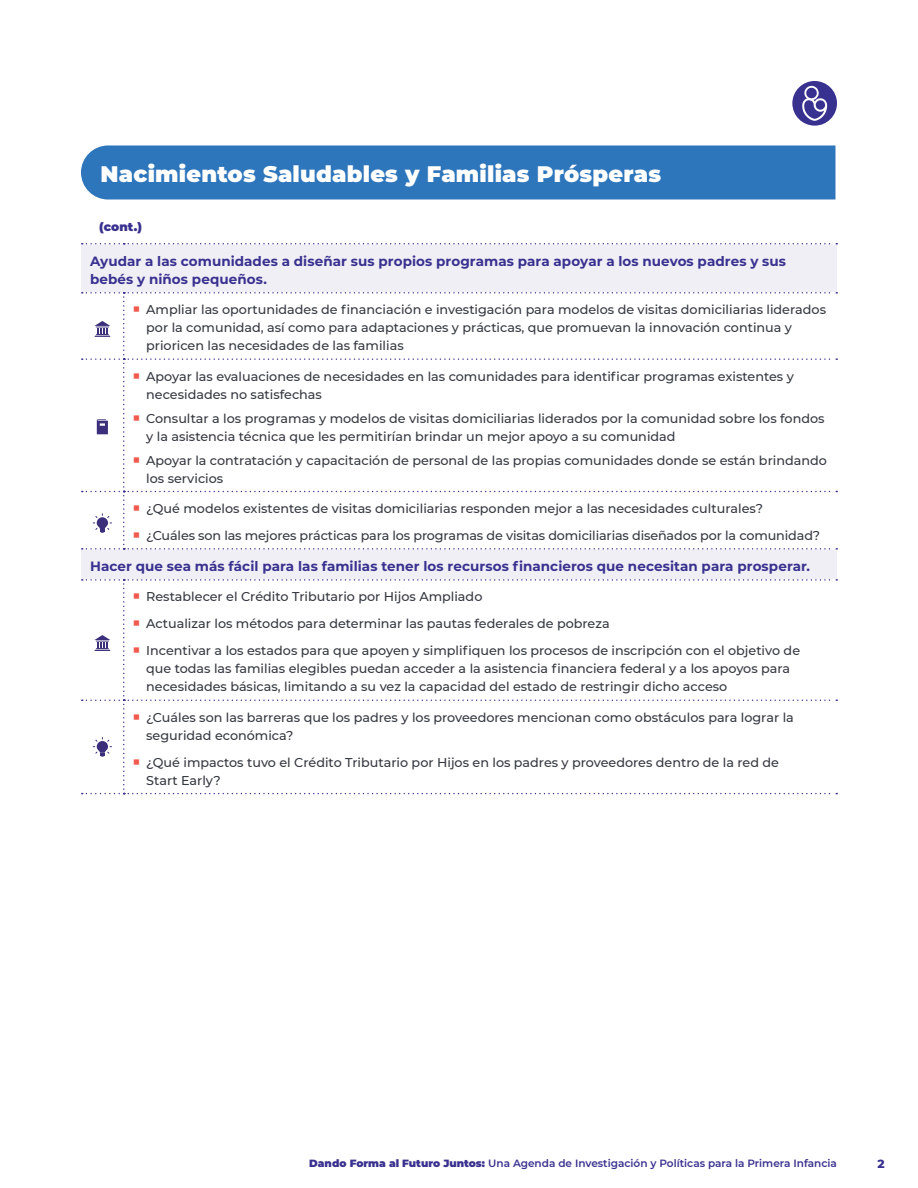
<style>
.page{position:relative;width:918px;height:1188px;background:#fff}
.page>*{position:absolute;margin:0;border:0;box-sizing:border-box;transform-origin:0 0}
.t1{font:900 22.5px "Montserrat";letter-spacing:.01em;color:#fff}
.t2{font:700 13.5px/18px "Montserrat";letter-spacing:.005em;color:#39318f}
.t3{font:500 12.75px/18px "Montserrat";color:#343840}
.t4{font:900 12px "Montserrat";color:#39318f}
.t5{font:800 12px "Montserrat";color:#39318f}
.t6{font:600 10.5px "Montserrat";color:#39318f}
.s1{font-weight:900}
</style>
<div class="page">
<div style="left:81px;top:146px;width:755px;height:54px;background:#2e76bc"></div>
<div style="left:792px;top:81px;width:45px;height:45px;background:#39318f;border-radius:50%"></div>
<svg style="left:802px;top:85px;width:25px;height:36px"></svg>
<div style="left:81px;top:244px;width:756px;height:336px;background:#f0eff6"></div>
<svg style="left:82px;top:243px;width:755px;height:1px"></svg>
<svg style="left:82px;top:292px;width:755px;height:258px"></svg>
<svg style="left:82px;top:579px;width:755px;height:215px"></svg>
<h1 class="t1" style="left:100px;top:163px;width:562px">Nacimientos Saludables y Familias Prósperas</h1>
<p class="t4" style="left:99px;top:221px;width:45px">(cont.)</p>
<p class="t2" style="left:90px;top:252px;width:698px">Ayudar a las comunidades a diseñar sus propios programas para apoyar a los nuevos padres y sus bebés y niños pequeños.</p>
<p class="t3" style="left:146px;top:300px;width:681px">Ampliar las oportunidades de financiación e investigación para modelos de visitas domiciliarias liderados por la comunidad, así como para adaptaciones y prácticas, que promuevan la innovación continua y prioricen las necesidades de las familias</p>
<p class="t3" style="left:146px;top:366px;width:649px">Apoyar las evaluaciones de necesidades en las comunidades para identificar programas existentes y necesidades no satisfechas</p>
<p class="t3" style="left:146px;top:409px;width:680px">Consultar a los programas y modelos de visitas domiciliarias liderados por la comunidad sobre los fondos y la asistencia técnica que les permitirían brindar un mejor apoyo a su comunidad</p>
<p class="t3" style="left:146px;top:451px;width:682px">Apoyar la contratación y capacitación de personal de las propias comunidades donde se están brindando los servicios</p>
<p class="t3" style="left:146px;top:494px;width:676px;line-height:27px">¿Qué modelos existentes de visitas domiciliarias responden mejor a las necesidades culturales?<br>¿Cuáles son las mejores prácticas para los programas de visitas domiciliarias diseñados por la comunidad?</p>
<p class="t2" style="left:90px;top:558px;width:721px">Hacer que sea más fácil para las familias tener los recursos financieros que necesitan para prosperar.</p>
<p class="t3" style="left:146px;top:583px;width:655px;line-height:27px">Restablecer el Crédito Tributario por Hijos Ampliado<br>Actualizar los métodos para determinar las pautas federales de pobreza<br>Incentivar a los estados para que apoyen y simplifiquen los procesos de inscripción con el objetivo de</p>
<p class="t3" style="left:146px;top:659px;width:645px">que todas las familias elegibles puedan acceder a la asistencia financiera federal y a los apoyos para necesidades básicas, limitando a su vez la capacidad del estado de restringir dicho acceso</p>
<p class="t3" style="left:146px;top:708px;width:649px">¿Cuáles son las barreras que los padres y los proveedores mencionan como obstáculos para lograr la seguridad económica?</p>
<p class="t3" style="left:146px;top:753px;width:634px">¿Qué impactos tuvo el Crédito Tributario por Hijos en los padres y proveedores dentro de la red de<br>Start Early?</p>
<p class="t6" style="left:309px;top:1159px;width:529px"><span class="s1">Dando Forma al Futuro Juntos:</span> Una Agenda de Investigación y Políticas para la Primera Infancia</p>
<p class="t5" style="left:878px;top:1157px;width:9px">2</p>
</div>
